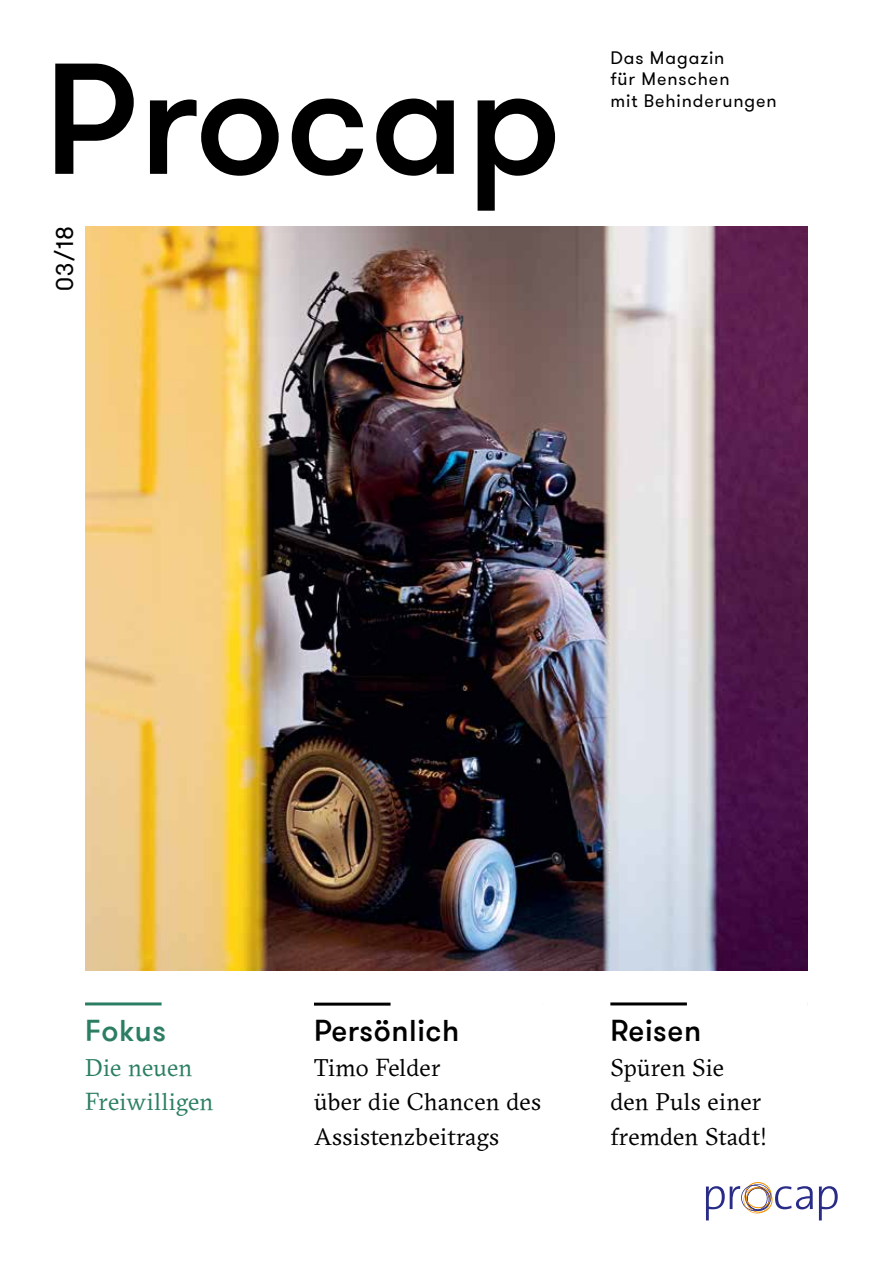
<style>
.page{position:relative;width:893px;height:1263px;background:#fff}
.page>*{position:absolute;margin:0;border:0;box-sizing:border-box;transform-origin:0 0}
.t1{font:500 157.5px "GT Walsheim Pro";letter-spacing:.005em;color:#000}
.t2{font:500 30px "GT Walsheim Pro";letter-spacing:.02em;color:#000}
.t3{font:500 30px "GT Walsheim Pro";letter-spacing:.02em;color:#2b7e63}
.t4{font:24px/34.5px "GT Sectra";letter-spacing:.01em;color:#000}
.t5{font:24px/34.5px "GT Sectra";letter-spacing:.01em;color:#2b7e63}
.t6{font:24px "GT Walsheim Pro";color:#000}
.t7{font:18px/21.8px "GT Walsheim Pro";letter-spacing:.05em;color:#000}
</style>
<div class="page">
<img style="left:85px;top:226px;width:723px;height:744px">
<svg style="left:819px;top:1186px;width:19px;height:34px"></svg>
<svg style="left:706px;top:1182px;width:107px;height:38px"></svg>
<hr style="left:85px;top:1002px;width:229px;height:3px;background:#2b7e63">
<div style="left:162px;top:1001px;width:152px;height:6px;background:#fff"></div>
<hr style="left:610px;top:1002px;width:198px;height:3px;background:#000">
<div style="left:687px;top:1001px;width:121px;height:6px;background:#fff"></div>
<hr style="left:314px;top:1002px;width:229px;height:3px;background:#000">
<div style="left:391px;top:1001px;width:152px;height:6px;background:#fff"></div>
<h1 class="t1" style="left:44px;top:20px;width:519px">Procap</h1>
<p class="t6" style="left:50px;top:291px;width:66px;rotate:-90deg">03/18</p>
<p class="t7" style="left:610px;top:47px;width:168px">Das Magazin<br>für Menschen<br>mit Behinderungen</p>
<p class="t3" style="left:85px;top:1012px;width:83px">Fokus</p>
<p class="t5" style="left:85px;top:1050px;width:130px">Die neuen<br>Freiwilligen</p>
<p class="t2" style="left:314px;top:1012px;width:147px">Persönlich</p>
<p class="t4" style="left:314px;top:1050px;width:229px">Timo Felder<br>über die Chancen des<br>Assistenzbeitrags</p>
<p class="t2" style="left:610px;top:1012px;width:92px">Reisen</p>
<p class="t4" style="left:610px;top:1050px;width:158px">Spüren Sie den Puls einer fremden Stadt!</p>
</div>
